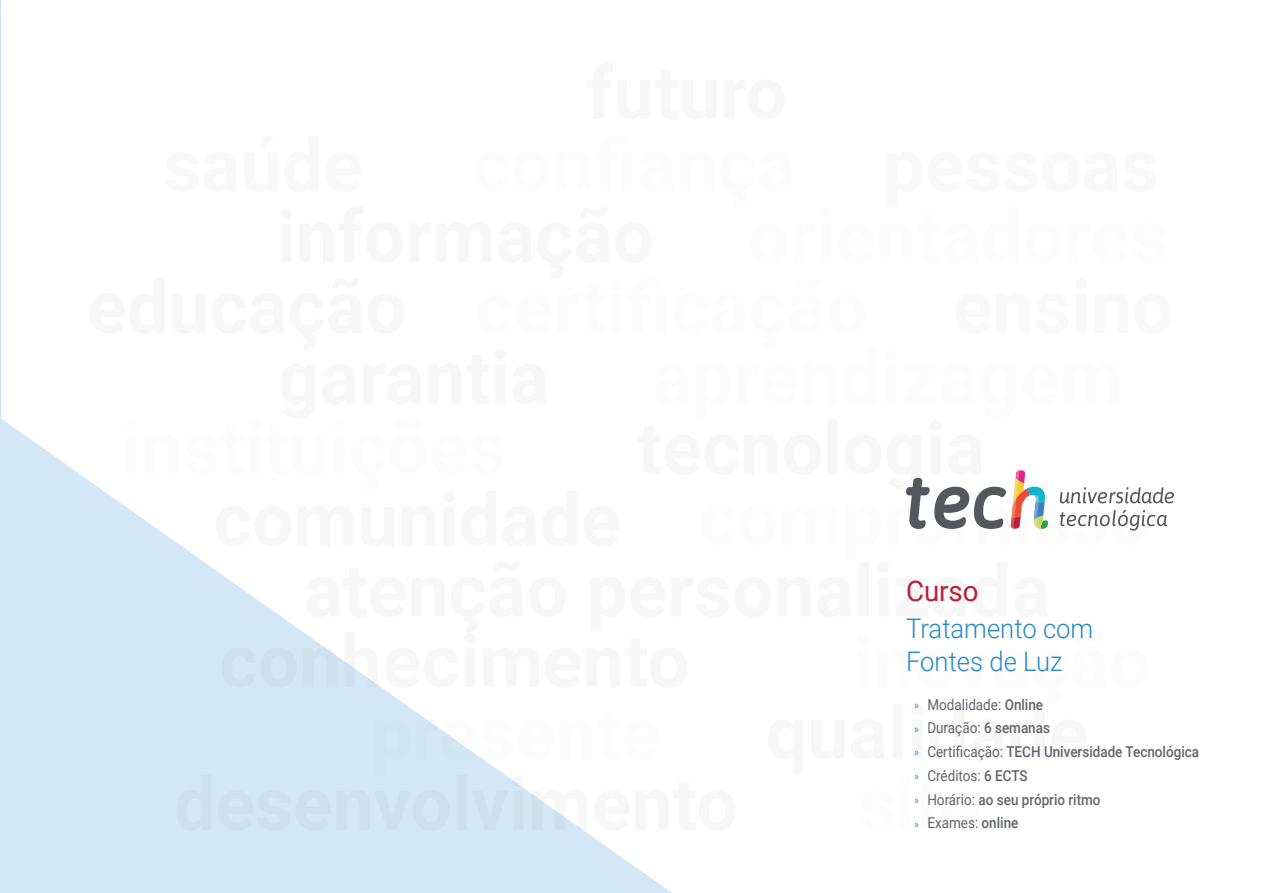
<style>
.page{position:relative;width:1263px;height:893px;background:#fff}
.page>*{position:absolute;margin:0;border:0;box-sizing:border-box;transform-origin:0 0}
.t1{font:28.5px "Roboto";color:#ba1e3c}
.t2{font:300 27px/33px "Roboto";color:#2488c9;scale:.95 1}
.t3{font:500 15px/23.7px "Roboto";color:#61646a;scale:.9 1}
.s1{font-family:"Myriad Pro";font-weight:400;font-size:12px;color:#2488c9}
.s2{font-weight:400}
</style>
<div class="page">
<svg style="left:0;top:418px;width:672px;height:475px;fill:#d4e7f4"></svg>
<svg style="left:90px;top:418px;width:1084px;height:142px"></svg>
<h1 class="t1" style="left:906px;top:571px;width:74px">Curso</h1>
<h2 class="t2" style="left:906px;top:611px;width:199px">Tratamento com<br>Fontes de Luz</h2>
<p class="t3" style="left:914px;top:692px;width:318px"><span class="s1">»</span> <span class="s2">Modalidade:</span> Online<br><span class="s1">»</span> <span class="s2">Duração:</span> 6 semanas<br><span class="s1">»</span> <span class="s2">Certificação:</span> TECH Universidade Tecnológica <span class="s1">»</span> <span class="s2">Créditos:</span> 6 ECTS<br><span class="s1">»</span> <span class="s2">Horário:</span> ao seu próprio ritmo<br><span class="s1">»</span> <span class="s2">Exames:</span> online</p>
</div>
